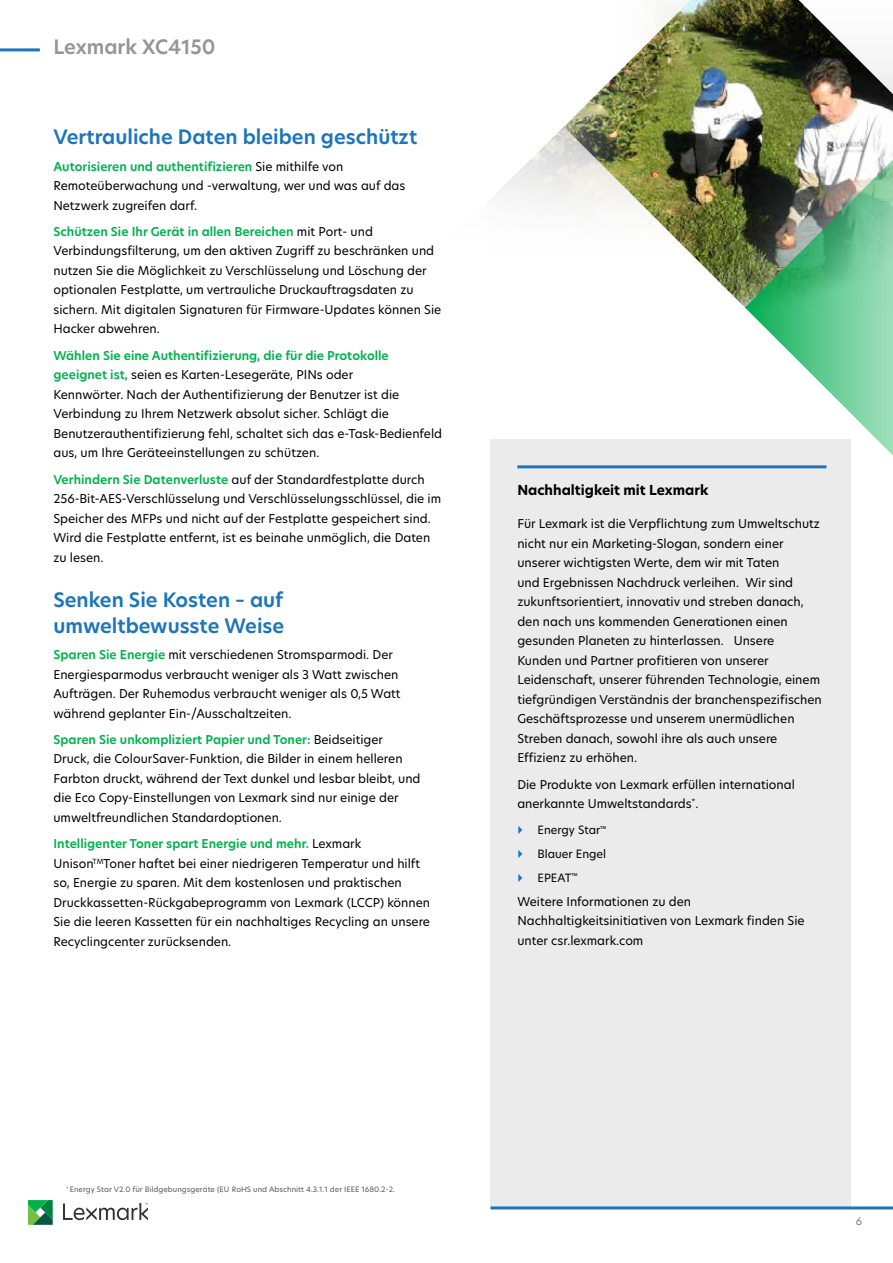
<style>
.page{position:relative;width:893px;height:1263px;background:#fff}
.page>*{position:absolute;margin:0;border:0;box-sizing:border-box;transform-origin:0 0}
.t1{font:600 19.5px/25.5px "TP Hero";color:#1c75bc}
.t2{font:600 19.5px "TP Hero";color:#939598}
.t3{font:700 13.5px "TP Hero";color:#000}
.t4{font:12px/19.5px "TP Hero";color:#000}
.t5{font:11.25px/23.9px "TP Hero";color:#000;text-align:justify}
.t6{font:10.5px "TP Hero";color:#7e7e85}
.t7{font:7.2px "TP Hero";color:#58595b}
.s1{font-weight:600;color:#00b14c}
</style>
<div class="page">
<img style="left:704px;top:0;width:189px;height:127px">
<img style="left:785px;top:0;width:108px;height:105px">
<img style="left:564px;top:0;width:140px;height:127px">
<img style="left:487px;top:127px;width:406px;height:328px">
<div style="left:490px;top:439px;width:361px;height:767px;background:#ecebec"></div>
<hr style="left:490px;top:1206px;width:403px;height:3px;background:#1c75bc">
<svg style="left:63px;top:1203px;width:85px;height:17px"></svg>
<svg style="left:28px;top:1200px;width:25px;height:25px"></svg>
<hr style="left:0;top:48px;width:40px;height:3px;background:#1c75bc">
<hr style="left:517px;top:465px;width:309px;height:3px;background:#1c75bc">
<h1 class="t2" style="left:53px;top:33px;width:164px">Lexmark XC4150</h1>
<h1 class="t1" style="left:53px;top:124px;width:365px">Vertrauliche Daten bleiben geschützt</h1>
<p class="t4" style="left:53px;top:156px;width:353px"><span class="s1">Autorisieren und authentifizieren</span> Sie mithilfe von<br>Remoteüberwachung und -verwaltung, wer und was auf das<br>Netzwerk zugreifen darf.</p>
<p class="t4" style="left:53px;top:222px;width:389px"><span class="s1">Schützen Sie Ihr Gerät in allen Bereichen</span> mit Port- und Verbindungsfilterung, um den aktiven Zugriff zu beschränken und nutzen Sie die Möglichkeit zu Verschlüsselung und Löschung der optionalen Festplatte, um vertrauliche Druckauftragsdaten zu sichern. Mit digitalen Signaturen für Firmware-Updates können Sie Hacker abwehren.</p>
<p class="t4" style="left:53px;top:345px;width:390px"><span class="s1">Wählen Sie eine Authentifizierung, die für die Protokolle geeignet ist,</span> seien es Karten-Lesegeräte, PINs oder<br>Kennwörter. Nach der Authentifizierung der Benutzer ist die Verbindung zu Ihrem Netzwerk absolut sicher. Schlägt die Benutzerauthentifizierung fehl, schaltet sich das e-Task-Bedienfeld aus, um Ihre Geräteeinstellungen zu schützen.</p>
<p class="t4" style="left:53px;top:469px;width:389px"><span class="s1">Verhindern Sie Datenverluste</span> auf der Standardfestplatte durch 256-Bit-AES-Verschlüsselung und Verschlüsselungsschlüssel, die im Speicher des MFPs und nicht auf der Festplatte gespeichert sind.<br>Wird die Festplatte entfernt, ist es beinahe unmöglich, die Daten zu lesen.</p>
<h1 class="t1" style="left:53px;top:587px;width:232px">Senken Sie Kosten – auf umweltbewusste Weise</h1>
<p class="t4" style="left:53px;top:645px;width:349px"><span class="s1">Sparen Sie Energie</span> mit verschiedenen Stromsparmodi. Der Energiesparmodus verbraucht weniger als 3 Watt zwischen Aufträgen. Der Ruhemodus verbraucht weniger als 0,5 Watt während geplanter Ein-/Ausschaltzeiten.</p>
<p class="t4" style="left:53px;top:729px;width:369px"><span class="s1">Sparen Sie unkompliziert Papier und Toner:</span> Beidseitiger Druck, die ColourSaver-Funktion, die Bilder in einem helleren Farbton druckt, während der Text dunkel und lesbar bleibt, und die Eco Copy-Einstellungen von Lexmark sind nur einige der umweltfreundlichen Standardoptionen.</p>
<p class="t4" style="left:53px;top:834px;width:378px"><span class="s1">Intelligenter Toner spart Energie und mehr.</span> Lexmark Unison<sup>TM</sup>Toner haftet bei einer niedrigeren Temperatur und hilft so, Energie zu sparen. Mit dem kostenlosen und praktischen Druckkassetten-Rückgabeprogramm von Lexmark (LCCP) können Sie die leeren Kassetten für ein nachhaltiges Recycling an unsere Recyclingcenter zurücksenden.</p>
<p class="t3" style="left:517px;top:481px;width:193px">Nachhaltigkeit mit Lexmark</p>
<p class="t4" style="left:517px;top:514px;width:306px">Für Lexmark ist die Verpflichtung zum Umweltschutz nicht nur ein Marketing-Slogan, sondern einer unserer wichtigsten Werte, dem wir mit Taten<br>und Ergebnissen Nachdruck verleihen. Wir sind zukunftsorientiert, innovativ und streben danach, den nach uns kommenden Generationen einen gesunden Planeten zu hinterlassen. Unsere<br>Kunden und Partner profitieren von unserer Leidenschaft, unserer führenden Technologie, einem tiefgründigen Verständnis der branchenspezifischen Geschäftsprozesse und unserem unermüdlichen Streben danach, sowohl ihre als auch unsere Effizienz zu erhöhen.</p>
<p class="t4" style="left:517px;top:774px;width:279px">Die Produkte von Lexmark erfüllen international anerkannte Umweltstandards<sup>*</sup>.</p>
<p class="t5" style="left:538px;top:818px;width:71px">Energy Star<sup>™ </sup>Blauer Engel EPEAT<sup>™</sup></p>
<p class="t4" style="left:517px;top:891px;width:289px">Weitere Informationen zu den<br>Nachhaltigkeitsinitiativen von Lexmark finden Sie unter csr.lexmark.com</p>
<p class="t7" style="left:66px;top:1184px;width:330px"><sup>*</sup> Energy Star V2.0 für Bildgebungsgeräte (EU RoHS und Abschnitt 4.3.1.1 der IEEE 1680.2-2.</p>
<p class="t6" style="left:856px;top:1214px;width:8px">6</p>
</div>
